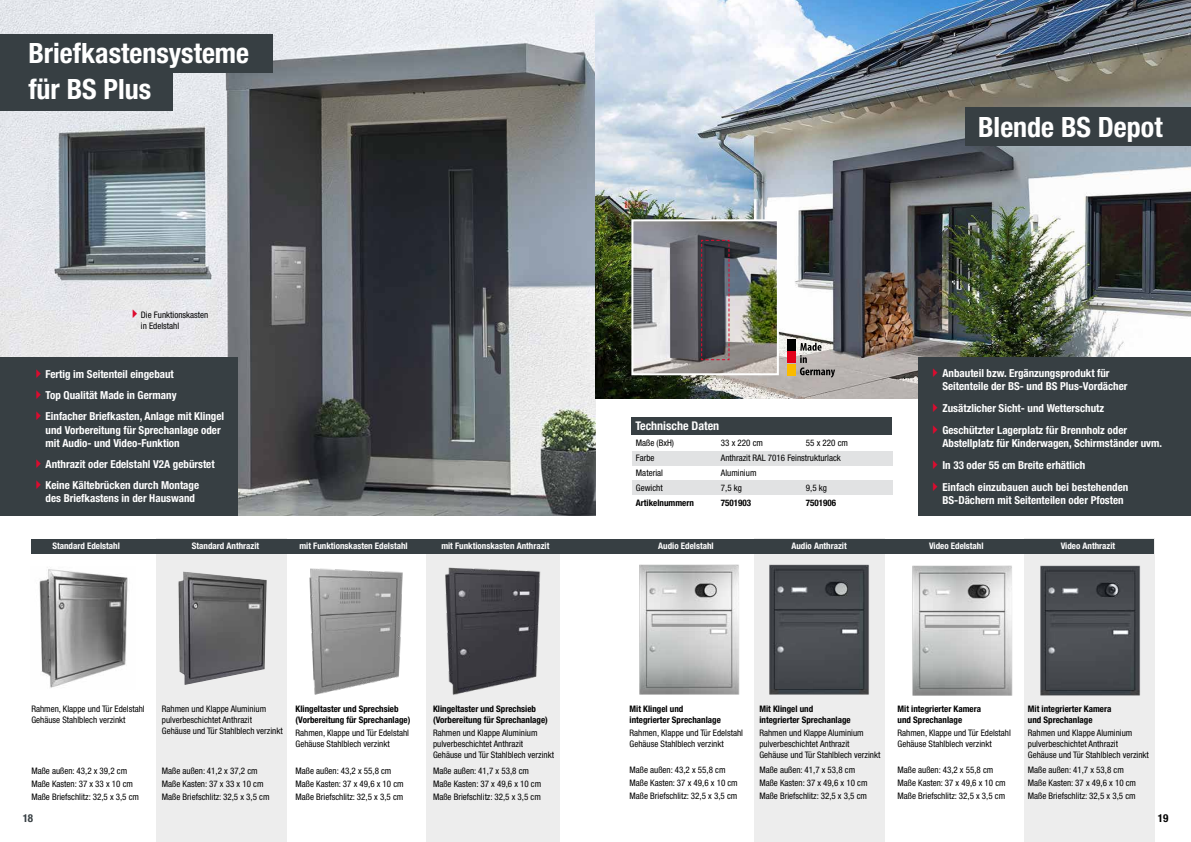
<style>
.page{position:relative;width:1191px;height:842px;background:#fff}
.page>*{position:absolute;margin:0;border:0;box-sizing:border-box;transform-origin:0 0}
.t1{font:700 condensed 28px/36.1px "Helvetica Neue LT Pro";color:#fff}
.t2{font:700 condensed 12px "Helvetica Neue LT Pro";color:#fff}
.t3{font:700 condensed 11px/21px "Helvetica Neue LT Pro";color:#fff}
.t4{font:700 condensed 11px "Helvetica Neue LT Pro";color:#373f43}
.t5{font:700 condensed 11px "Helvetica Neue LT Pro";color:#000}
.t6{font:condensed 9px/13px "Helvetica Neue LT Pro";color:#000}
.t7{font:700 condensed 9px/10.8px "Helvetica Neue LT Pro";color:#000}
.t8{font:700 condensed 9px "Helvetica Neue LT Pro";color:#fff}
</style>
<div class="page">
<div style="left:427px;top:543px;width:133px;height:299px;background:#ededed"></div>
<div style="left:156px;top:539px;width:131px;height:303px;background:#ededed"></div>
<img style="left:0;top:0;width:595px;height:516px">
<img style="left:595px;top:0;width:596px;height:399px">
<div style="left:754px;top:539px;width:131px;height:303px;background:#ededed"></div>
<div style="left:1023px;top:539px;width:131px;height:303px;background:#ededed"></div>
<div style="left:787px;top:339px;width:8px;height:12px;background:#000"></div>
<div style="left:787px;top:352px;width:8px;height:11px;background:#e2001a"></div>
<div style="left:787px;top:364px;width:8px;height:11px;background:#fabb00"></div>
<svg style="left:800px;top:343px;width:35px;height:35px"></svg>
<img style="left:769px;top:564px;width:100px;height:131px">
<img style="left:639px;top:564px;width:101px;height:131px">
<img style="left:1040px;top:565px;width:100px;height:131px">
<img style="left:912px;top:565px;width:101px;height:131px">
<img style="left:634px;top:222px;width:142px;height:150px">
<div style="left:631px;top:219px;width:148px;height:156px;border:2px solid #fff"></div>
<div style="left:632px;top:451px;width:261px;height:14px;background:#e1e2e3"></div>
<div style="left:632px;top:481px;width:261px;height:14px;background:#e1e2e3"></div>
<div style="left:631px;top:417px;width:261px;height:17px;background:#373f43"></div>
<svg style="left:700px;top:239px;width:30px;height:122px;background:#4b444e"></svg>
<div style="left:965px;top:108px;width:226px;height:38px;background:#373f43"></div>
<div style="left:0;top:34px;width:272px;height:38px;background:#373f43"></div>
<div style="left:0;top:71px;width:173px;height:40px;background:#373f43"></div>
<div style="left:0;top:358px;width:237px;height:158px;background:#373f43"></div>
<div style="left:918px;top:358px;width:273px;height:158px;background:#373f43"></div>
<div style="left:31px;top:539px;width:1123px;height:14px;background:#373f43"></div>
<img style="left:309px;top:568px;width:94px;height:127px">
<img style="left:445px;top:567px;width:96px;height:128px">
<img style="left:39px;top:569px;width:89px;height:119px">
<img style="left:178px;top:571px;width:89px;height:114px">
<svg style="left:133px;top:309px;width:4px;height:9px"></svg>
<h1 class="t1" style="left:28px;top:35px;width:222px">Briefkastensysteme für BS Plus</h1>
<p class="t6" style="left:141px;top:309px;width:69px;line-height:10.8px">Die Funktionskasten in Edelstahl</p>
<p class="t3" style="left:46px;top:364px;width:180px">Fertig im Seitenteil eingebaut<br>Top Qualität Made in Germany<br>Einfacher Briefkasten, Anlage mit Klingel</p>
<p class="t3" style="left:46px;top:423px;width:177px;line-height:13.2px">und Vorbereitung für Sprechanlage oder mit Audio- und Video-Funktion</p>
<p class="t3" style="left:46px;top:453px;width:170px">Anthrazit oder Edelstahl V2A gebürstet<br>Keine Kältebrücken durch Montage</p>
<p class="t3" style="left:46px;top:488px;width:151px">des Briefkastens in der Hauswand</p>
<p class="t8" style="left:52px;top:541px;width:69px">Standard Edelstahl</p>
<p class="t8" style="left:192px;top:541px;width:69px">Standard Anthrazit</p>
<p class="t8" style="left:441px;top:541px;width:110px">mit Funktionskasten Anthrazit</p>
<p class="t8" style="left:299px;top:541px;width:110px">mit Funktionskasten Edelstahl</p>
<p class="t6" style="left:31px;top:704px;width:115px;line-height:10.8px">Rahmen, Klappe und Tür Edelstahl<br>Gehäuse Stahlblech verzinkt</p>
<p class="t6" style="left:162px;top:704px;width:122px;line-height:10.8px">Rahmen und Klappe Aluminium pulverbeschichtet Anthrazit<br>Gehäuse und Tür Stahlblech verzinkt</p>
<p class="t6" style="left:31px;top:764px;width:109px">Maße außen: 43,2 x 39,2 cm<br>Maße Kasten: 37 x 33 x 10 cm<br>Maße Briefschlitz: 32,5 x 3,5 cm</p>
<p class="t6" style="left:162px;top:764px;width:109px">Maße außen: 41,2 x 37,2 cm<br>Maße Kasten: 37 x 33 x 10 cm<br>Maße Briefschlitz: 32,5 x 3,5 cm</p>
<p class="t7" style="left:296px;top:704px;width:116px">Klingeltaster und Sprechsieb (Vorbereitung für Sprechanlage)</p>
<p class="t6" style="left:296px;top:727px;width:115px;line-height:10.8px">Rahmen, Klappe und Tür Edelstahl<br>Gehäuse Stahlblech verzinkt</p>
<p class="t7" style="left:433px;top:704px;width:116px">Klingeltaster und Sprechsieb (Vorbereitung für Sprechanlage)</p>
<p class="t6" style="left:433px;top:727px;width:122px;line-height:10.8px">Rahmen und Klappe Aluminium pulverbeschichtet Anthrazit<br>Gehäuse und Tür Stahlblech verzinkt</p>
<p class="t6" style="left:296px;top:764px;width:110px">Maße außen: 43,2 x 55,8 cm<br>Maße Kasten: 37 x 49,6 x 10 cm<br>Maße Briefschlitz: 32,5 x 3,5 cm</p>
<p class="t6" style="left:433px;top:764px;width:110px">Maße außen: 41,7 x 53,8 cm<br>Maße Kasten: 37 x 49,6 x 10 cm<br>Maße Briefschlitz: 32,5 x 3,5 cm</p>
<h2 class="t2" style="left:635px;top:419px;width:85px">Technische Daten</h2>
<p class="t6" style="left:636px;top:436px;width:40px">Maße (BxH)</p>
<p class="t6" style="left:721px;top:436px;width:44px">33 x 220 cm</p>
<p class="t6" style="left:806px;top:436px;width:44px">55 x 220 cm</p>
<p class="t6" style="left:636px;top:451px;width:20px">Farbe</p>
<p class="t6" style="left:721px;top:451px;width:121px">Anthrazit RAL 7016 Feinstrukturlack</p>
<p class="t6" style="left:636px;top:466px;width:29px">Material</p>
<p class="t6" style="left:721px;top:466px;width:37px">Aluminium</p>
<p class="t6" style="left:636px;top:481px;width:28px">Gewicht</p>
<p class="t6" style="left:721px;top:481px;width:23px">7,5 kg</p>
<p class="t6" style="left:806px;top:481px;width:23px">9,5 kg</p>
<p class="t7" style="left:636px;top:497px;width:59px">Artikelnummern</p>
<p class="t7" style="left:721px;top:497px;width:32px">7501903</p>
<p class="t7" style="left:806px;top:497px;width:32px">7501906</p>
<h1 class="t1" style="left:978px;top:109px;width:186px">Blende BS Depot</h1>
<p class="t3" style="left:942px;top:366px;width:187px;line-height:13.2px">Anbauteil bzw. Ergänzungsprodukt für<br>Seitenteile der BS- und BS Plus-Vordächer</p>
<p class="t3" style="left:942px;top:397px;width:186px;line-height:22px">Zusätzlicher Sicht- und Wetterschutz<br>Geschützter Lagerplatz für Brennholz oder</p>
<p class="t3" style="left:942px;top:432px;width:221px;line-height:22px">Abstellplatz für Kinderwagen, Schirmständer uvm.<br>In 33 oder 55 cm Breite erhätlich<br>Einfach einzubauen auch bei bestehenden</p>
<p class="t3" style="left:942px;top:490px;width:183px">BS-Dächern mit Seitenteilen oder Pfosten</p>
<p class="t8" style="left:658px;top:541px;width:57px">Audio Edelstahl</p>
<p class="t8" style="left:791px;top:541px;width:57px">Audio Anthrazit</p>
<p class="t8" style="left:929px;top:541px;width:56px">Video Edelstahl</p>
<p class="t8" style="left:1060px;top:541px;width:56px">Video Anthrazit</p>
<p class="t7" style="left:629px;top:704px;width:93px">Mit Klingel und integrierter Sprechanlage</p>
<p class="t6" style="left:629px;top:727px;width:115px;line-height:10.8px">Rahmen, Klappe und Tür Edelstahl<br>Gehäuse Stahlblech verzinkt</p>
<p class="t7" style="left:759px;top:704px;width:93px">Mit Klingel und integrierter Sprechanlage</p>
<p class="t6" style="left:759px;top:727px;width:122px;line-height:10.8px">Rahmen und Klappe Aluminium pulverbeschichtet Anthrazit<br>Gehäuse und Tür Stahlblech verzinkt</p>
<p class="t6" style="left:629px;top:764px;width:110px">Maße außen: 43,2 x 55,8 cm<br>Maße Kasten: 37 x 49,6 x 10 cm<br>Maße Briefschlitz: 32,5 x 3,5 cm</p>
<p class="t6" style="left:759px;top:764px;width:110px">Maße außen: 41,7 x 53,8 cm<br>Maße Kasten: 37 x 49,6 x 10 cm<br>Maße Briefschlitz: 32,5 x 3,5 cm</p>
<p class="t7" style="left:897px;top:704px;width:85px">Mit integrierter Kamera und Sprechanlage</p>
<p class="t6" style="left:897px;top:727px;width:115px;line-height:10.8px">Rahmen, Klappe und Tür Edelstahl<br>Gehäuse Stahlblech verzinkt</p>
<p class="t7" style="left:1028px;top:704px;width:85px">Mit integrierter Kamera und Sprechanlage</p>
<p class="t6" style="left:1028px;top:727px;width:122px;line-height:10.8px">Rahmen und Klappe Aluminium pulverbeschichtet Anthrazit<br>Gehäuse und Tür Stahlblech verzinkt</p>
<p class="t6" style="left:897px;top:764px;width:110px">Maße außen: 43,2 x 55,8 cm<br>Maße Kasten: 37 x 49,6 x 10 cm<br>Maße Briefschlitz: 32,5 x 3,5 cm</p>
<p class="t6" style="left:1028px;top:764px;width:110px">Maße außen: 41,7 x 53,8 cm<br>Maße Kasten: 37 x 49,6 x 10 cm<br>Maße Briefschlitz: 32,5 x 3,5 cm</p>
<p class="t4" style="left:23px;top:812px;width:12px">18</p>
<p class="t5" style="left:1157px;top:812px;width:12px">19</p>
</div>
